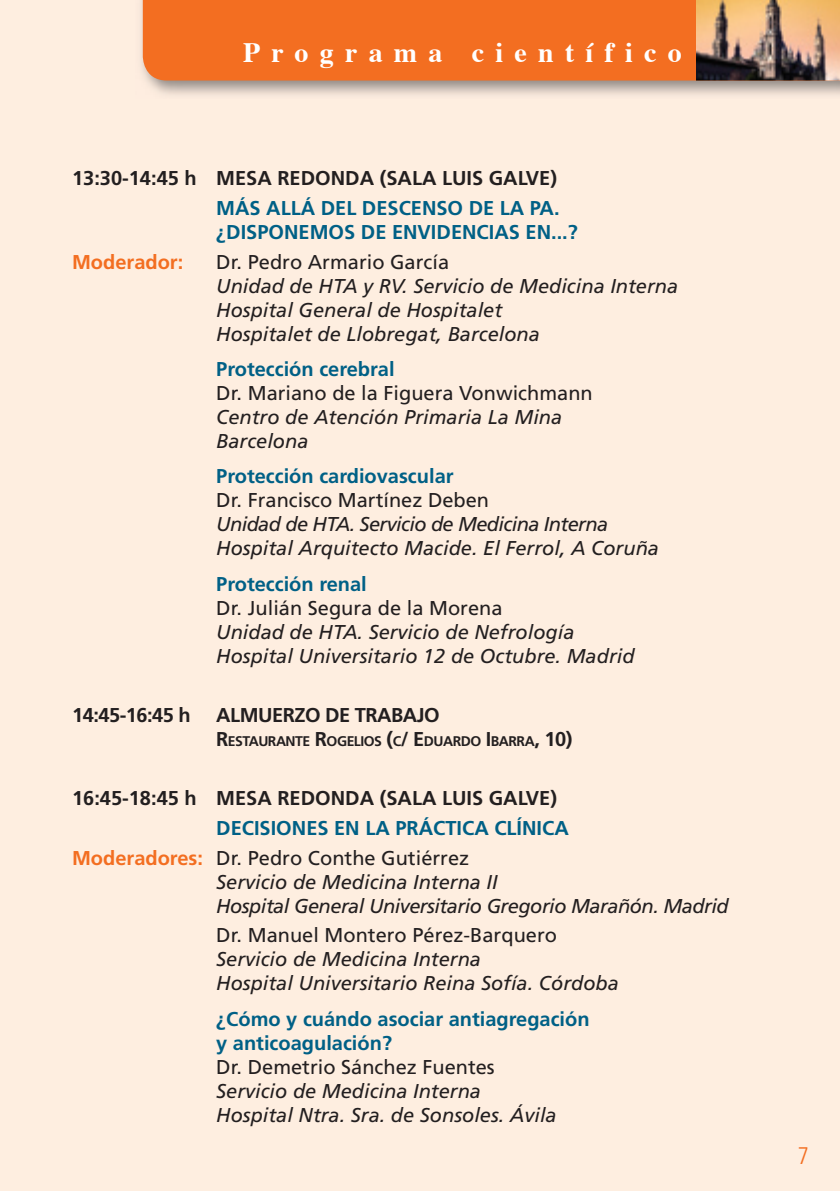
<style>
.page{position:relative;width:840px;height:1191px;background:#fff}
.page>*{position:absolute;margin:0;border:0;box-sizing:border-box;transform-origin:0 0}
.t1{font:700 28px "Times";letter-spacing:.4em;color:#fff}
.t2{font:300 condensed 24px "Frutiger";color:#f36e21}
.t3{font:italic 20px/24px "Frutiger";color:#231f20}
.t4{font:700 20px/24px "Frutiger";color:#006086}
.t5{font:20px "Frutiger";color:#231f20}
.t6{font:700 20px "Frutiger";color:#231f20}
.t7{font:italic 20px/24px "Frutiger";letter-spacing:-.025em;color:#231f20}
.t8{font:700 20px "Frutiger";letter-spacing:-.025em;color:#231f20}
.t9{font:700 20px "Frutiger";color:#f36e21}
.t10{font:700 14px "Frutiger";letter-spacing:-.035em;color:#231f20}
.s1{font-size:20px}
.s2{color:#f36e21}
.s3{font-weight:400;color:#231f20}
</style>
<div class="page">
<div style="left:0;top:0;width:839px;height:1191px;background:#feeee0"></div>
<img style="left:141px;top:0;width:698px;height:95px">
<div style="left:143px;top:0;width:553px;height:81px;background:#f36e21"></div>
<img style="left:696px;top:0;width:143px;height:81px">
<h1 class="t1" style="left:243px;top:33px;width:440px">Programa científico</h1>
<p class="t6" style="left:72px;top:166px;width:486px">13:30-14:45 h MESA REDONDA (SALA LUIS GALVE)</p>
<p class="t4" style="left:216px;top:196px;width:363px">MÁS ALLÁ DEL DESCENSO DE LA PA. ¿DISPONEMOS DE ENVIDENCIAS EN...?</p>
<p class="t9" style="left:72px;top:250px;width:113px">Moderador:</p>
<p class="t5" style="left:216px;top:250px;width:234px">Dr. Pedro Armario García</p>
<p class="t3" style="left:216px;top:274px;width:463px">Unidad de HTA y RV. Servicio de Medicina Interna<br>Hospital General de Hospitalet<br>Hospitalet de Llobregat, Barcelona</p>
<p class="t4" style="left:216px;top:357px;width:180px">Protección cerebral</p>
<p class="t5" style="left:216px;top:381px;width:378px">Dr. Mariano de la Figuera Vonwichmann</p>
<p class="t3" style="left:216px;top:405px;width:347px">Centro de Atención Primaria La Mina<br>Barcelona</p>
<p class="t4" style="left:216px;top:464px;width:239px">Protección cardiovascular</p>
<p class="t5" style="left:216px;top:488px;width:274px">Dr. Francisco Martínez Deben</p>
<p class="t3" style="left:216px;top:512px;width:444px">Unidad de HTA. Servicio de Medicina Interna<br>Hospital Arquitecto Macide. El Ferrol, A Coruña</p>
<p class="t4" style="left:216px;top:572px;width:152px">Protección renal</p>
<p class="t5" style="left:216px;top:596px;width:288px">Dr. Julián Segura de la Morena</p>
<p class="t3" style="left:216px;top:620px;width:419px">Unidad de HTA. Servicio de Nefrología<br>Hospital Universitario 12 de Octubre. Madrid</p>
<p class="t6" style="left:72px;top:703px;width:120px">14:45-16:45 h</p>
<p class="t8" style="left:216px;top:703px;width:225px">ALMUERZO DE TRABAJO</p>
<p class="t10" style="left:216px;top:733px;width:357px"><span class="s1">R</span>ESTAURANTE <span class="s1">R</span>OGELIOS <span class="s1">(</span>C<span class="s1">/ E</span>DUARDO <span class="s1">I</span>BARRA<span class="s1">, 10)</span></p>
<p class="t6" style="left:72px;top:786px;width:486px">16:45-18:45 h MESA REDONDA (SALA LUIS GALVE)</p>
<p class="t4" style="left:72px;top:813px;width:498px;line-height:29.6px;text-indent:144px">DECISIONES EN LA PRÁCTICA CLÍNICA<br><span class="s2">Moderadores:</span> <span class="s3">Dr. Pedro Conthe Gutiérrez</span></p>
<p class="t7" style="left:216px;top:870px;width:514px">Servicio de Medicina Interna II<br>Hospital General Universitario Gregorio Marañón. Madrid</p>
<p class="t5" style="left:216px;top:923px;width:342px">Dr. Manuel Montero Pérez-Barquero</p>
<p class="t3" style="left:216px;top:947px;width:404px">Servicio de Medicina Interna<br>Hospital Universitario Reina Sofía. Córdoba</p>
<p class="t4" style="left:216px;top:1007px;width:375px">¿Cómo y cuándo asociar antiagregación y anticoagulación?</p>
<p class="t5" style="left:216px;top:1055px;width:280px">Dr. Demetrio Sánchez Fuentes</p>
<p class="t3" style="left:216px;top:1079px;width:342px">Servicio de Medicina Interna<br>Hospital Ntra. Sra. de Sonsoles. Ávila</p>
<p class="t2" style="left:796px;top:1142px;width:13px">7</p>
</div>
